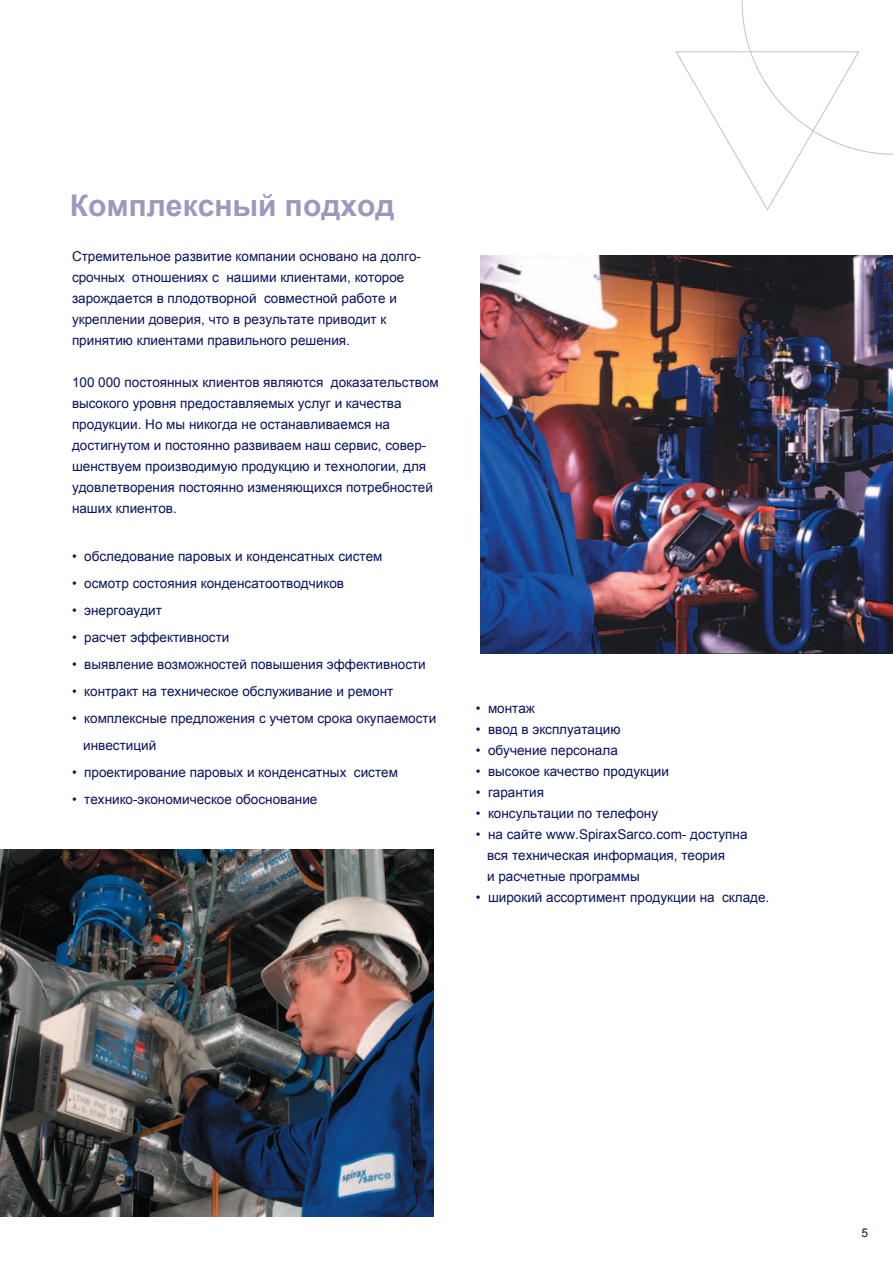
<style>
.page{position:relative;width:893px;height:1263px;background:#fff}
.page>*{position:absolute;margin:0;border:0;box-sizing:border-box;transform-origin:0 0}
.t1{font:700 30px "Arial";color:#999abe}
.t2{font:13.5px/21px "Arial";color:#0b145e}
.t3{font:12px "Arial";color:#0b145e}
</style>
<div class="page">
<img style="left:0;top:849px;width:434px;height:367px">
<img style="left:481px;top:255px;width:412px;height:398px">
<svg style="left:675px;top:0;width:218px;height:211px"></svg>
<h1 class="t1" style="left:70px;top:186px;width:326px">Комплексный подход</h1>
<p class="t2" style="left:72px;top:245px;width:351px">Стремительное развитие компании основано на долго&shy;срочных отношениях с нашими клиентами, которое зарождается в плодотворной совместной работе и укреплении доверия, что в результате приводит к принятию клиентами правильного решения.</p>
<p class="t2" style="left:72px;top:371px;width:368px">100 000 постоянных клиентов являются доказательством высокого уровня предоставляемых услуг и качества продукции. Но мы никогда не останавливаемся на достигнутом и постоянно развиваем наш сервис, совер&shy;шенствуем производимую продукцию и технологии, для удовлетворения постоянно изменяющихся потребностей наших клиентов.</p>
<p class="t2" style="left:72px;top:546px;width:312px">• обследование паровых и конденсатных систем</p>
<p class="t2" style="left:72px;top:573px;width:274px">• осмотр состояния конденсатоотводчиков</p>
<p class="t2" style="left:72px;top:600px;width:91px">• энергоаудит</p>
<p class="t2" style="left:72px;top:627px;width:159px">• расчет эффективности</p>
<p class="t2" style="left:72px;top:654px;width:355px">• выявление возможностей повышения эффективности</p>
<p class="t2" style="left:72px;top:681px;width:323px">• контракт на техническое обслуживание и ремонт</p>
<p class="t2" style="left:83px;top:705px;width:355px;line-height:27px;text-indent:-11px">• комплексные предложения с учетом срока окупаемости инвестиций</p>
<p class="t2" style="left:72px;top:762px;width:327px">• проектирование паровых и конденсатных систем</p>
<p class="t2" style="left:72px;top:789px;width:247px">• технико-экономическое обоснование</p>
<p class="t2" style="left:476px;top:698px;width:61px">• монтаж</p>
<p class="t2" style="left:476px;top:719px;width:146px">• ввод в эксплуатацию</p>
<p class="t2" style="left:476px;top:740px;width:144px">• обучение персонала</p>
<p class="t2" style="left:476px;top:761px;width:195px">• высокое качество продукции</p>
<p class="t2" style="left:476px;top:782px;width:70px">• гарантия</p>
<p class="t2" style="left:476px;top:803px;width:184px">• консультации по телефону</p>
<p class="t2" style="left:487px;top:824px;width:262px;text-indent:-11px">• на сайте www.SpiraxSarco.com- доступна вся техническая информация, теория<br>и расчетные программы</p>
<p class="t2" style="left:476px;top:887px;width:295px">• широкий ассортимент продукции на складе.</p>
<p class="t3" style="left:862px;top:1225px;width:8px">5</p>
</div>
